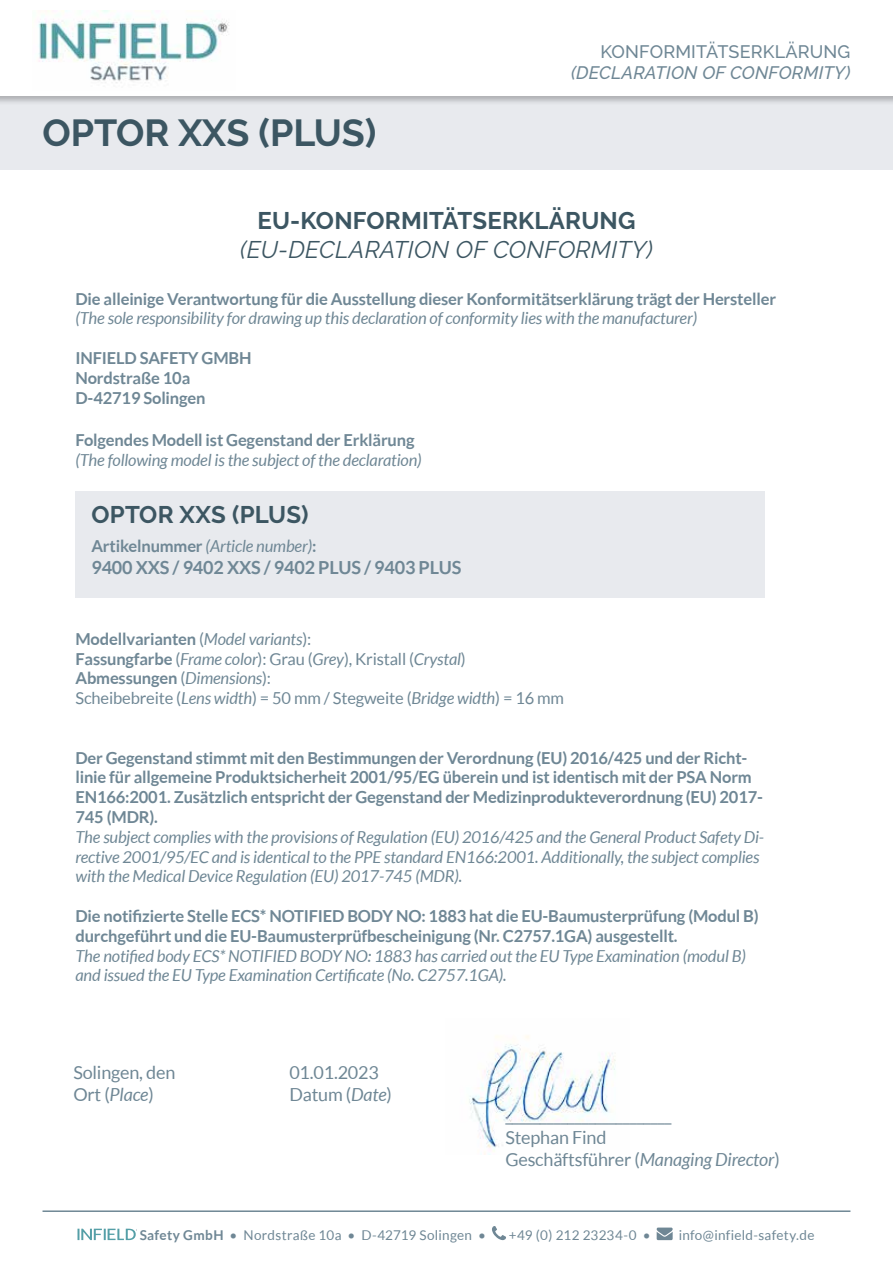
<style>
.page{position:relative;width:893px;height:1263px;background:#fff}
.page>*{position:absolute;margin:0;border:0;box-sizing:border-box;transform-origin:0 0}
.t1{font:700 37.5px "Raleway";color:#3c5662}
.t2{font:700 24px "Raleway";letter-spacing:.01em;color:#3c5662}
.t3{font:italic 24px "Raleway";letter-spacing:.01em;color:#3c5662}
.t4{font:18px/21.6px "Lato";letter-spacing:-.01em;color:#6f8795}
.t5{font:700 18px "Lato";letter-spacing:-.01em;color:#6f8795}
.t6{font:italic 500 18px "Raleway";letter-spacing:.01em;color:#6f8795}
.t7{font:500 18px "Raleway";letter-spacing:.01em;color:#6f8795}
.t8{font:italic 16.5px/19.8px "Lato";letter-spacing:-.01em;color:#6f8795}
.t9{font:700 16.5px/19.8px "Lato";letter-spacing:-.01em;color:#6f8795}
.t10{font:13.5px "Lato";letter-spacing:.02em;color:#6f8795}
.s1{font-weight:700;font-style:normal}
.s2{font-style:normal}
.s3{font-style:italic}
.s4{font-weight:700}
</style>
<div class="page">
<img style="left:469px;top:1035px;width:147px;height:120px">
<div style="left:0;top:96px;width:893px;height:74px;background:#e8eaee"></div>
<hr style="left:43px;top:1210px;width:807px;height:2px;background:#6f8795">
<div style="left:75px;top:491px;width:690px;height:107px;background:#e8eaee"></div>
<div style="left:0;top:0;width:893px;height:105px;background:#000;opacity:.25"></div>
<div style="left:0;top:0;width:893px;height:96px;background:#fff"></div>
<svg style="left:78px;top:1229px;width:58px;height:11px"></svg>
<svg style="left:492px;top:1226px;width:14px;height:14px"></svg>
<svg style="left:657px;top:1227px;width:16px;height:13px"></svg>
<img style="left:38px;top:11px;width:191px;height:72px">
<h1 class="t1" style="left:43px;top:112px;width:335px">OPTOR XXS (PLUS)</h1>
<p class="t7" style="left:600px;top:41px;width:252px">KONFORMITÄTSERKLÄRUNG</p>
<p class="t6" style="left:571px;top:62px;width:281px">(DECLARATION OF CONFORMITY)</p>
<h2 class="t2" style="left:257px;top:207px;width:380px">EU-KONFORMITÄTSERKLÄRUNG</h2>
<h2 class="t3" style="left:240px;top:235px;width:414px">(EU-DECLARATION OF CONFORMITY)</h2>
<p class="t9" style="left:75px;top:288px;width:702px">Die alleinige Verantwortung für die Ausstellung dieser Konformitätserklärung trägt der Hersteller</p>
<p class="t8" style="left:75px;top:309px;width:623px">(The sole responsibility for drawing up this declaration of conformity lies with the manufacturer)</p>
<p class="t9" style="left:75px;top:348px;width:178px">INFIELD SAFETY GMBH<br>Nordstraße 10a<br>D-42719 Solingen</p>
<p class="t9" style="left:75px;top:430px;width:341px">Folgendes Modell ist Gegenstand der Erklärung</p>
<p class="t8" style="left:75px;top:450px;width:348px">(The following model is the subject of the declaration)</p>
<h2 class="t2" style="left:91px;top:501px;width:219px">OPTOR XXS (PLUS)</h2>
<p class="t8" style="left:91px;top:537px;width:227px"><span class="s1">Artikelnummer</span> (Article number)<span class="s1">:</span></p>
<p class="t5" style="left:91px;top:557px;width:371px">9400 XXS / 9402 XXS / 9402 PLUS / 9403 PLUS</p>
<p class="t8" style="left:75px;top:629px;width:490px"><span class="s1">Modellvarianten</span> <span class="s2">(</span>Model variants<span class="s2">):<br></span><span class="s1">Fassungfarbe</span> <span class="s2">(</span>Frame color<span class="s2">): Grau (</span>Grey<span class="s2">), Kristall (</span>Crystal<span class="s2">)<br></span><span class="s1">Abmessungen</span> <span class="s2">(</span>Dimensions<span class="s2">):<br>Scheibebreite (</span>Lens width<span class="s2">) = 50 mm / Stegweite (</span>Bridge width<span class="s2">) = 16 mm</span></p>
<p class="t9" style="left:75px;top:747px;width:689px">Der Gegenstand stimmt mit den Bestimmungen der Verordnung (EU) 2016/425 und der Richt&shy;linie für allgemeine Produktsicherheit 2001/95/EG überein und ist identisch mit der PSA Norm EN166:2001. Zusätzlich entspricht der Gegenstand der Medizinprodukteverordnung (EU) 2017- 745 (MDR).</p>
<p class="t8" style="left:75px;top:827px;width:690px">The subject complies with the provisions of Regulation (EU) 2016/425 and the General Product Safety Di&shy;rective 2001/95/EC and is identical to the PPE standard EN166:2001. Additionally, the subject complies with the Medical Device Regulation (EU) 2017-745 (MDR).</p>
<p class="t9" style="left:75px;top:906px;width:685px">Die notifizierte Stelle ECS* NOTIFIED BODY NO: 1883 hat die EU-Baumusterprüfung (Modul B) durchgeführt und die EU-Baumusterprüfbescheinigung (Nr. C2757.1GA) ausgestellt.</p>
<p class="t8" style="left:75px;top:946px;width:672px">The notified body ECS* NOTIFIED BODY NO: 1883 has carried out the EU Type Examination (modul B) and issued the EU Type Examination Certificate (No. C2757.1GA).</p>
<p class="t4" style="left:73px;top:1062px;width:104px">Solingen, den</p>
<p class="t4" style="left:289px;top:1062px;width:91px">01.01.2023</p>
<p class="t4" style="left:73px;top:1083px;width:82px">Ort (<span class="s3">Place</span>)</p>
<p class="t4" style="left:289px;top:1083px;width:104px">Datum (<span class="s3">Date</span>)</p>
<p class="t4" style="left:505px;top:1105px;width:276px">________________________<br>Stephan Find<br>Geschäftsführer (<span class="s3">Managing Director</span>)</p>
<p class="t10" style="left:140px;top:1228px;width:348px"><span class="s4">Safety GmbH</span> • Nordstraße 10a • D-42719 Solingen •</p>
<p class="t10" style="left:509px;top:1228px;width:143px">+49 (0) 212 23234-0 •</p>
<p class="t10" style="left:679px;top:1228px;width:137px">info@infield-safety.de</p>
</div>
